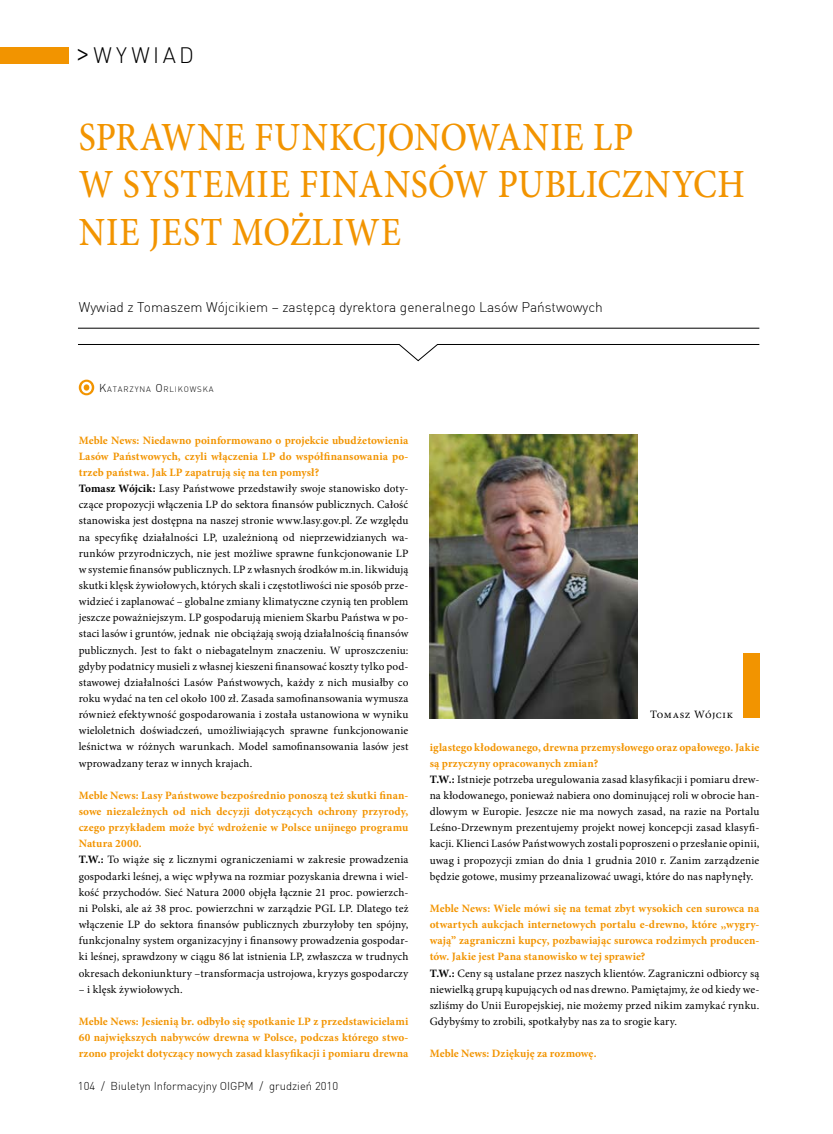
<style>
.page{position:relative;width:833px;height:1134px;background:#fff}
.page>*{position:absolute;margin:0;border:0;box-sizing:border-box;transform-origin:0 0}
.t1{font:500 40px/47.5px "Minion Pro";letter-spacing:.015em;color:#f29400;scale:.89 1}
.t2{font:300 21.88px "DINCE";letter-spacing:.155em;color:#000}
.t3{font:300 13.75px "DINCE";color:#000}
.t4{font:11.25px/16.1px "Minion Pro";letter-spacing:.01em;color:#000}
.t5{font:700 11.25px/16.1px "Minion Pro";letter-spacing:.01em;color:#f29400;text-align:justify}
.t6{font:300 11.25px "DINCE";color:#000}
.t7{font:11.25px "Minion Pro";letter-spacing:.045em;color:#000}
.t8{font:300 7.88px "DINCE";letter-spacing:.105em;color:#000}
.s1{font-size:31.25px}
.s2{font-size:11.25px}
.s3{font-weight:700;color:#f29400}
.s4{font-weight:700}
</style>
<div class="page">
<hr style="left:78px;top:328px;width:681px;height:1px;background:#000">
<svg style="left:78px;top:344px;width:681px;height:17px"></svg>
<svg style="left:79px;top:380px;width:15px;height:15px"></svg>
<img style="left:430px;top:435px;width:207px;height:283px">
<div style="left:742px;top:653px;width:17px;height:65px;background:#f29400"></div>
<div style="left:0;top:47px;width:69px;height:17px;background:#f29400"></div>
<h2 class="t2" style="left:75px;top:41px;width:121px"><span class="s1">&gt;</span>WYWIAD</h2>
<h1 class="t1" style="left:79px;top:113px;width:750px">SPRAWNE FUNKCJONOWANIE LP<br>W SYSTEMIE FINANSÓW PUBLICZNYCH<br>NIE JEST MOŻLIWE</h1>
<p class="t3" style="left:79px;top:299px;width:525px">Wywiad z Tomaszem Wójcikiem – zastępcą dyrektora generalnego Lasów Państwowych</p>
<p class="t8" style="left:99px;top:384px;width:116px"><span class="s2">K</span>ATARZYNA <span class="s2">O</span>RLIKOWSKA</p>
<p class="t4" style="left:79px;top:432px;width:331px"><span class="s3">Meble News: Niedawno poinformowano o projekcie ubudżetowienia Lasów Państwowych, czyli włączenia LP do współfinansowania po&shy;trzeb państwa. Jak LP zapatrują się na ten pomysł?<br></span><span class="s4">Tomasz Wójcik:</span> Lasy Państwowe przedstawiły swoje stanowisko doty&shy;czące propozycji włączenia LP do sektora finansów publicznych. Całość stanowiska jest dostępna na naszej stronie www.lasy.gov.pl. Ze względu na specyfikę działalności LP, uzależnioną od nieprzewidzianych wa&shy;runków przyrodniczych, nie jest możliwe sprawne funkcjonowanie LP wsystemie finansów publicznych. LP zwłasnych środków m.in. likwidują skutki klęsk żywiołowych, których skali i częstotliwości nie sposób prze&shy;widzieć i zaplanować – globalne zmiany klimatyczne czynią ten problem jeszcze poważniejszym. LP gospodarują mieniem Skarbu Państwa w po&shy;staci lasów i gruntów, jednak nie obciążają swoją działalnością finansów publicznych. Jest to fakt o niebagatelnym znaczeniu. W uproszczeniu: gdyby podatnicy musieli z własnej kieszeni finansować koszty tylko pod&shy;stawowej działalności Lasów Państwowych, każdy z nich musiałby co roku wydać na ten cel około 100 zł. Zasada samofinansowania wymusza również efektywność gospodarowania i została ustanowiona w wyniku wieloletnich doświadczeń, umożliwiających sprawne funkcjonowanie leśnictwa w różnych warunkach. Model samofinansowania lasów jest wprowadzany teraz w innych krajach.</p>
<p class="t4" style="left:79px;top:787px;width:331px"><span class="s3">Meble News: Lasy Państwowe bezpośrednio ponoszą też skutki finan&shy;sowe niezależnych od nich decyzji dotyczących ochrony przyrody, czego przykładem może być wdrożenie w Polsce unijnego programu Natura 2000.<br></span><span class="s4">T.W.:</span> To wiąże się z licznymi ograniczeniami w zakresie prowadzenia gospodarki leśnej, a więc wpływa na rozmiar pozyskania drewna i wiel&shy;kość przychodów. Sieć Natura 2000 objęła łącznie 21 proc. powierzch&shy;ni Polski, ale aż 38 proc. powierzchni w zarządzie PGL LP. Dlatego też włączenie LP do sektora finansów publicznych zburzyłoby ten spójny, funkcjonalny system organizacyjny i finansowy prowadzenia gospodar&shy;ki leśnej, sprawdzony w ciągu 86 lat istnienia LP, zwłaszcza w trudnych okresach dekoniunktury –transformacja ustrojowa, kryzys gospodarczy</p>
<p class="t4" style="left:79px;top:981px;width:105px">– i klęsk żywiołowych.</p>
<p class="t5" style="left:79px;top:1013px;width:331px">Meble News: Jesienią br. odbyło się spotkanie LP z przedstawicielami 60 największych nabywców drewna w Polsce, podczas którego stwo&shy;rzono projekt dotyczący nowych zasad klasyfikacji i pomiaru drewna</p>
<p class="t6" style="left:78px;top:1079px;width:262px">104 / Biuletyn Informacyjny OIGPM / grudzień 2010</p>
<p class="t7" style="left:650px;top:706px;width:84px">Tomasz Wójcik</p>
<p class="t4" style="left:430px;top:739px;width:331px"><span class="s3">iglastego kłodowanego, drewna przemysłowego oraz opałowego. Jakie są przyczyny opracowanych zmian?<br></span><span class="s4">T.W.:</span> Istnieje potrzeba uregulowania zasad klasyfikacji i pomiaru drew&shy;na kłodowanego, ponieważ nabiera ono dominującej roli w obrocie han&shy;dlowym w Europie. Jeszcze nie ma nowych zasad, na razie na Portalu Leśno-Drzewnym prezentujemy projekt nowej koncepcji zasad klasyfi&shy;kacji. Klienci Lasów Państwowych zostali poproszeni o przesłanie opinii, uwag i propozycji zmian do dnia 1 grudnia 2010 r. Zanim zarządzenie będzie gotowe, musimy przeanalizować uwagi, które do nas napłynęły.</p>
<p class="t4" style="left:430px;top:900px;width:331px"><span class="s3">Meble News: Wiele mówi się na temat zbyt wysokich cen surowca na otwartych aukcjach internetowych portalu e-drewno, które ,,wygry&shy;wają” zagraniczni kupcy, pozbawiając surowca rodzimych producen&shy;tów. Jakie jest Pana stanowisko w tej sprawie?<br></span><span class="s4">T.W.:</span> Ceny są ustalane przez naszych klientów. Zagraniczni odbiorcy są niewielką grupą kupujących od nas drewno. Pamiętajmy, że od kiedy we&shy;szliśmy do Unii Europejskiej, nie możemy przed nikim zamykać rynku.<br>Gdybyśmy to zrobili, spotkałyby nas za to srogie kary.</p>
<p class="t5" style="left:430px;top:1045px;width:168px">Meble News: Dziękuję za rozmowę.</p>
</div>
